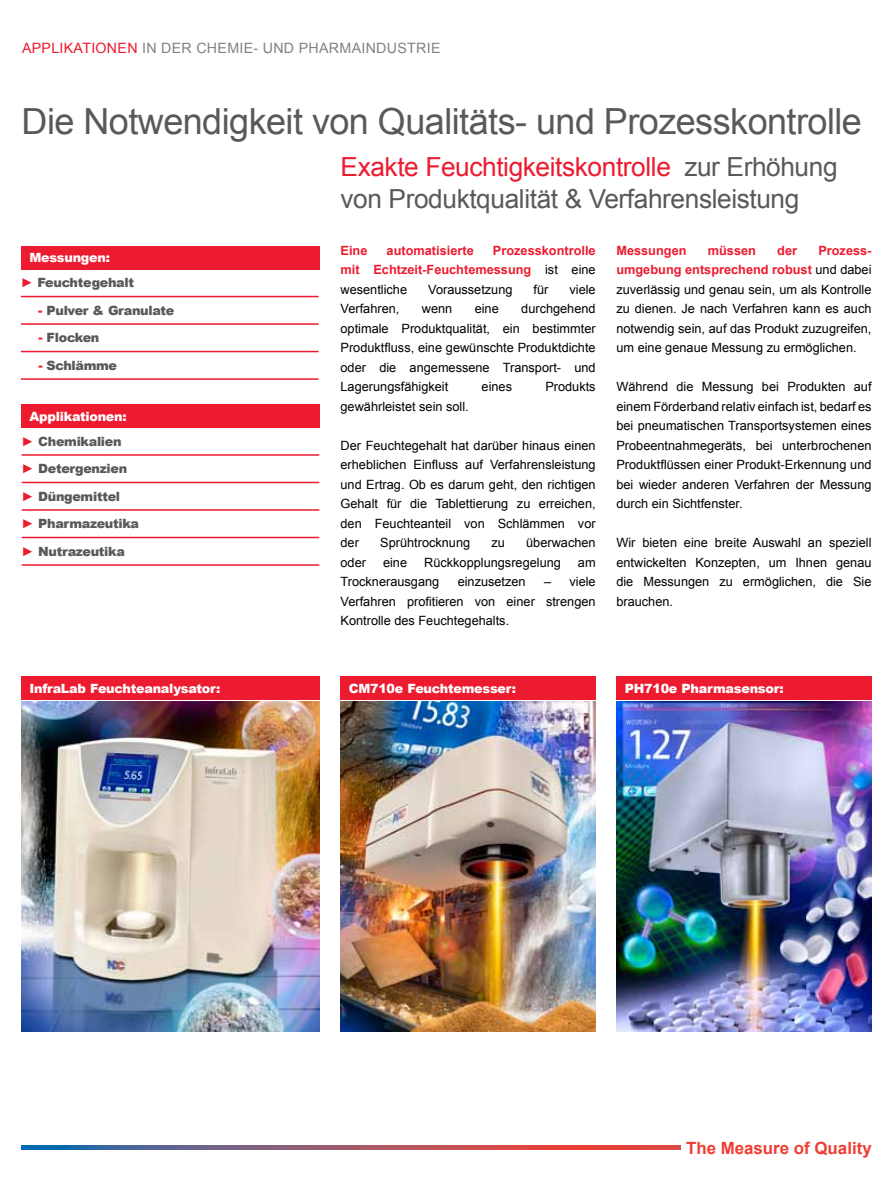
<style>
.page{position:relative;width:893px;height:1188px;background:#fff}
.page>*{position:absolute;margin:0;border:0;box-sizing:border-box;transform-origin:0 0}
.t1{font:36px "Arial";letter-spacing:-.015em;color:#58595b}
.t2{font:26.25px/31.5px "Arial";letter-spacing:-.015em;color:#58595b}
.t3{font:700 16.8px "Arial";color:#ef3e33}
.t4{font:14.25px "Arial";letter-spacing:.02em;color:#808285}
.t5{font:12.75px/19.5px "Arial";color:#000;text-align:justify}
.t6{font:900 12.75px/27.5px "Arial";letter-spacing:-.025em;color:#58595b}
.t7{font:700 12.75px/19.5px "Arial";color:#ed1b2f;text-align:justify}
.t8{font:900 12.75px "Arial";letter-spacing:-.02em;color:#fff}
.s1{color:#ed1b2f}
.s2{font-weight:400;color:#000}
.s3{font-weight:700;color:#ed1b2f}
</style>
<div class="page">
<svg style="left:21px;top:1146px;width:659px;height:4px;background:#95576c"></svg>
<hr style="left:21px;top:296px;width:298px;height:1px;background:#ed1b2f">
<hr style="left:21px;top:323px;width:298px;height:2px;background:#ed1b2f">
<hr style="left:21px;top:351px;width:298px;height:1px;background:#ed1b2f">
<hr style="left:21px;top:378px;width:298px;height:2px;background:#ed1b2f">
<div style="left:21px;top:246px;width:299px;height:24px;background:#ed1b2f"></div>
<div style="left:340px;top:676px;width:255px;height:24px;background:#ed1b2f"></div>
<div style="left:21px;top:676px;width:299px;height:24px;background:#ed1b2f"></div>
<img style="left:340px;top:701px;width:255px;height:330px">
<img style="left:21px;top:701px;width:299px;height:330px">
<div style="left:616px;top:676px;width:255px;height:24px;background:#ed1b2f"></div>
<img style="left:616px;top:701px;width:255px;height:330px">
<hr style="left:22px;top:454px;width:297px;height:2px;background:#ed1b2f">
<hr style="left:22px;top:482px;width:297px;height:1px;background:#ed1b2f">
<hr style="left:22px;top:509px;width:297px;height:2px;background:#ed1b2f">
<hr style="left:22px;top:537px;width:297px;height:1px;background:#ed1b2f">
<hr style="left:22px;top:564px;width:297px;height:2px;background:#ed1b2f">
<div style="left:21px;top:405px;width:299px;height:23px;background:#ed1b2f"></div>
<p class="t4" style="left:22px;top:39px;width:420px"><span class="s1">APPLIKATIONEN</span> IN DER CHEMIE- UND PHARMAINDUSTRIE</p>
<h1 class="t1" style="left:22px;top:98px;width:842px">Die Notwendigkeit von Qualitäts- und Prozesskontrolle</h1>
<p class="t8" style="left:29px;top:248px;width:82px">Messungen:</p>
<p class="t6" style="left:21px;top:269px;width:115px"><span class="s1">►</span> Feuchtegehalt</p>
<p class="t6" style="left:38px;top:296px;width:137px"><span class="s1">-</span> Pulver &amp; Granulate</p>
<p class="t6" style="left:38px;top:324px;width:63px"><span class="s1">-</span> Flocken</p>
<p class="t6" style="left:38px;top:351px;width:80px"><span class="s1">-</span> Schlämme</p>
<p class="t8" style="left:29px;top:407px;width:99px">Applikationen:</p>
<p class="t6" style="left:22px;top:427px;width:119px"><span class="s1">►</span> Chemikalien<br><span class="s1">►</span> Detergenzien <span class="s1">►</span> Düngemittel<br><span class="s1">►</span> Pharmazeutika <span class="s1">►</span> Nutrazeutika</p>
<h2 class="t2" style="left:341px;top:152px;width:499px"><span class="s1">Exakte Feuchtigkeitskontrolle</span> zur Erhöhung von Produktqualität &amp; Verfahrensleistung</h2>
<p class="t7" style="left:341px;top:241px;width:257px;text-indent:152px">Prozesskontrolle mit Echtzeit-Feuchtemessung <span class="s2">ist eine wesentliche</span></p>
<p class="t7" style="left:341px;top:241px;width:28px">Eine</p>
<p class="t7" style="left:387px;top:241px;width:89px">automatisierte</p>
<p class="t5" style="left:428px;top:280px;width:86px">Voraussetzung</p>
<p class="t5" style="left:534px;top:280px;width:16px">für</p>
<p class="t5" style="left:569px;top:280px;width:28px">viele</p>
<p class="t5" style="left:341px;top:299px;width:60px">Verfahren,</p>
<p class="t5" style="left:422px;top:299px;width:32px">wenn</p>
<p class="t5" style="left:475px;top:299px;width:26px">eine</p>
<p class="t5" style="left:341px;top:299px;width:257px;text-indent:181px">durchgehend optimale Produktqualität, ein bestimmter Produktfluss, eine gewünschte Produktdichte oder die angemessene Transport- und Lagerungsfähigkeit</p>
<p class="t5" style="left:482px;top:377px;width:32px">eines</p>
<p class="t5" style="left:545px;top:377px;width:52px">Produkts</p>
<p class="t5" style="left:341px;top:397px;width:130px">gewährleistet sein soll.</p>
<p class="t5" style="left:341px;top:436px;width:257px">Der Feuchtegehalt hat darüber hinaus einen erheblichen Einfluss auf Verfahrensleistung und Ertrag. Ob es darum geht, den richtigen Gehalt für die Tablettierung zu erreichen, den Feuchteanteil von Schlämmen vor der</p>
<p class="t5" style="left:380px;top:533px;width:92px">Sprühtrocknung</p>
<p class="t5" style="left:491px;top:533px;width:15px">zu</p>
<p class="t5" style="left:526px;top:533px;width:71px">überwachen</p>
<p class="t5" style="left:341px;top:553px;width:27px">oder</p>
<p class="t5" style="left:383px;top:553px;width:26px">eine</p>
<p class="t5" style="left:424px;top:553px;width:138px">Rückkopplungsregelung</p>
<p class="t5" style="left:578px;top:553px;width:19px">am</p>
<p class="t5" style="left:341px;top:572px;width:100px">Trocknerausgang</p>
<p class="t5" style="left:458px;top:572px;width:70px">einzusetzen</p>
<p class="t5" style="left:341px;top:572px;width:257px;text-indent:203px">– viele Verfahren profitieren von einer strengen Kontrolle des Feuchtegehalts.</p>
<p class="t7" style="left:616px;top:241px;width:72px">Messungen</p>
<p class="t7" style="left:708px;top:241px;width:50px">müssen</p>
<p class="t7" style="left:777px;top:241px;width:21px">der</p>
<p class="t5" style="left:616px;top:241px;width:257px;text-indent:202px"><span class="s3">Prozess&shy;umgebung entsprechend robust</span> und dabei zuverlässig und genau sein, um als Kontrolle zu dienen. Je nach Verfahren kann es auch notwendig sein, auf das Produkt zuzugreifen, um eine genaue Messung zu ermöglichen.</p>
<p class="t5" style="left:616px;top:377px;width:257px">Während die Messung bei Produkten auf einem Förderband relativ einfach ist, bedarf es bei pneumatischen Transportsystemen eines Probeentnahmegeräts, bei unterbrochenen Produktflüssen einer Produkt-Erkennung und bei wieder anderen Verfahren der Messung durch ein Sichtfenster.</p>
<p class="t5" style="left:616px;top:533px;width:257px">Wir bieten eine breite Auswahl an speziell entwickelten Konzepten, um Ihnen genau die Messungen zu ermöglichen, die Sie brauchen.</p>
<p class="t8" style="left:29px;top:679px;width:192px">InfraLab Feuchteanalysator:</p>
<p class="t8" style="left:349px;top:679px;width:169px">CM710e Feuchtemesser:</p>
<p class="t8" style="left:625px;top:679px;width:160px">PH710e Pharmasensor:</p>
<h3 class="t3" style="left:686px;top:1136px;width:187px">The Measure of Quality</h3>
</div>
